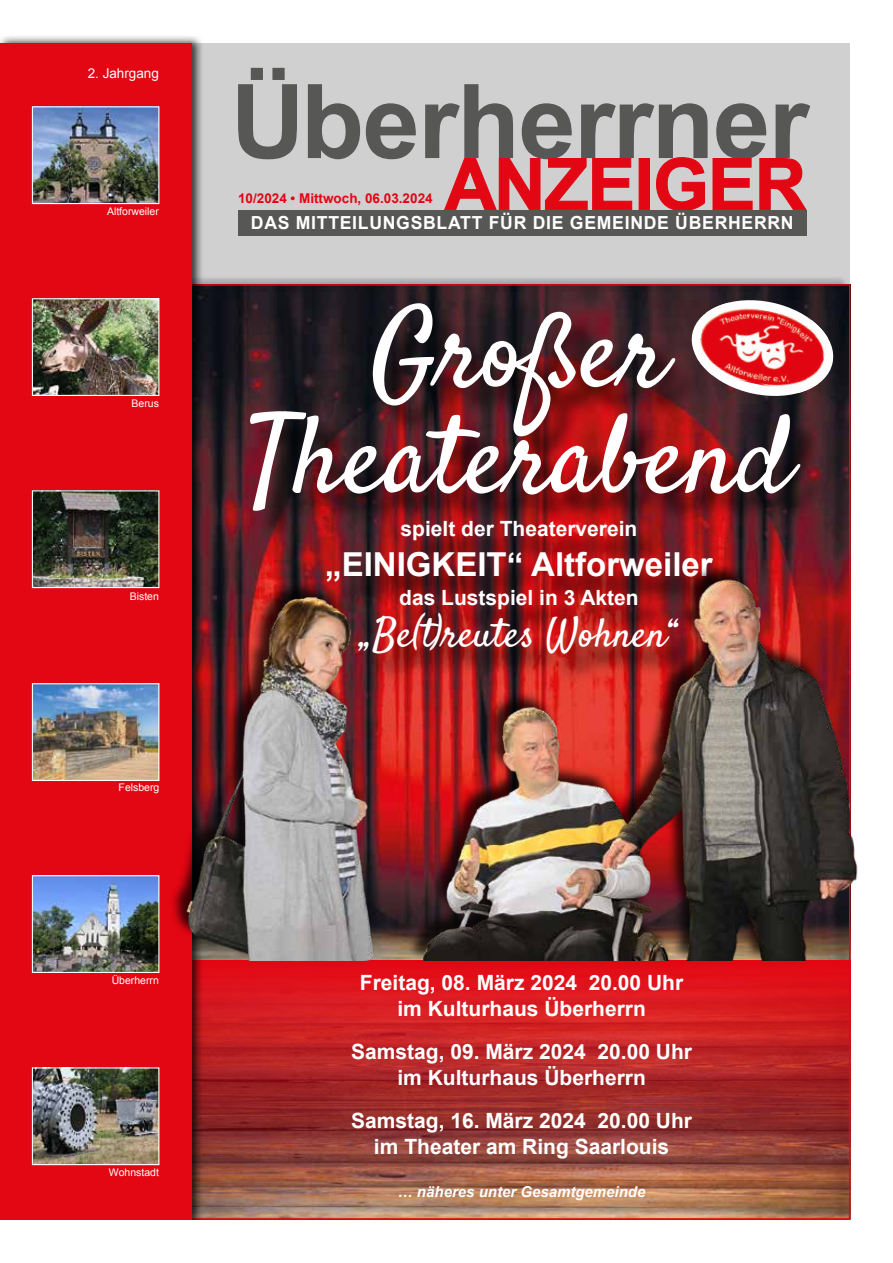
<style>
.page{position:relative;width:893px;height:1263px;background:#fff}
.page>*{position:absolute;margin:0;border:0;box-sizing:border-box;transform-origin:0 0}
.t1{font:110.1px/106.5px "Satisfy";color:#fff;text-align:center}
.t2{font:40.5px "Satisfy";color:#fff}
.t3{font:700 33px "Arial";color:#fff}
.t4{font:700 21px/25.5px "Arial";color:#fff;text-align:center}
.t5{font:700 18px "Arial";letter-spacing:.04em;color:#fff}
.t6{font:italic 700 15px "Arial";color:#fff}
.t7{font:700 13.5px "Arial";color:#e30613}
.t8{font:13.5px "Arial";color:#fff}
.t9{font:10.5px "Arial";color:#fff}
</style>
<div class="page">
<div style="left:187px;top:43px;width:663px;height:261px;background:#d0d0d0"></div>
<svg style="left:238px;top:68px;width:572px;height:91px"></svg>
<svg style="left:444px;top:157px;width:363px;height:54px"></svg>
<div style="left:238px;top:210px;width:568px;height:26px;background:#575756"></div>
<div style="left:170px;top:276px;width:680px;height:952px;background:#000;opacity:.5"></div>
<div style="left:255px;top:308px;width:576px;height:376px;background:#000;opacity:.75"></div>
<img style="left:204px;top:960px;width:646px;height:260px">
<svg style="left:687px;top:294px;width:151px;height:108px;background:#423439"></svg>
<img style="left:697px;top:303px;width:131px;height:90px">
<div style="left:406px;top:562px;width:450px;height:399px;background:#000;opacity:.75"></div>
<img style="left:423px;top:571px;width:435px;height:389px">
<div style="left:0;top:34px;width:204px;height:1195px;background:#000;opacity:.75"></div>
<div style="left:0;top:43px;width:191px;height:1177px;background:#e30613"></div>
<div style="left:0;top:1220px;width:850px;height:22px;background:#fff"></div>
<img style="left:34px;top:108px;width:123px;height:94px">
<div style="left:32px;top:106px;width:127px;height:98px;border:1px solid #fff"></div>
<img style="left:34px;top:300px;width:123px;height:94px">
<div style="left:32px;top:298px;width:127px;height:98px;border:1px solid #fff"></div>
<img style="left:34px;top:492px;width:123px;height:94px">
<div style="left:32px;top:490px;width:127px;height:98px;border:1px solid #fff"></div>
<img style="left:34px;top:685px;width:123px;height:94px">
<div style="left:32px;top:683px;width:127px;height:98px;border:1px solid #fff"></div>
<img style="left:34px;top:877px;width:123px;height:94px">
<div style="left:32px;top:875px;width:127px;height:98px;border:1px solid #fff"></div>
<img style="left:34px;top:1069px;width:123px;height:94px">
<div style="left:32px;top:1067px;width:127px;height:98px;border:1px solid #fff"></div>
<div style="left:169px;top:579px;width:203px;height:382px;background:#e30613"></div>
<img style="left:177px;top:573px;width:220px;height:387px">
<p class="t8" style="left:88px;top:64px;width:73px">2. Jahrgang</p>
<p class="t9" style="left:107px;top:204px;width:53px">Altforweiler</p>
<p class="t9" style="left:132px;top:397px;width:29px">Berus</p>
<p class="t9" style="left:130px;top:589px;width:31px">Bisten</p>
<p class="t9" style="left:119px;top:780px;width:42px">Felsberg</p>
<p class="t9" style="left:112px;top:973px;width:49px">Überherrn</p>
<p class="t9" style="left:109px;top:1165px;width:51px">Wohnstadt</p>
<p class="t7" style="left:238px;top:189px;width:196px">10/2024 • Mittwoch, 06.03.2024</p>
<p class="t5" style="left:251px;top:211px;width:544px">DAS MITTEILUNGSBLATT FÜR DIE GEMEINDE ÜBERHERRN</p>
<h1 class="t1" style="left:247px;top:307px;width:546px">Großer<br>Theaterabend</h1>
<p class="t4" style="left:400px;top:517px;width:238px">spielt der Theaterverein</p>
<h3 class="t3" style="left:325px;top:543px;width:389px">„EINIGKEIT“ Altforweiler</h3>
<p class="t4" style="left:399px;top:585px;width:241px">das Lustspiel in 3 Akten</p>
<h2 class="t2" style="left:360px;top:608px;width:320px">„Be(t)reutes Wohnen“</h2>
<p class="t4" style="left:360px;top:971px;width:325px">Freitag, 08. März 2024 20.00 Uhr im Kulturhaus Überherrn</p>
<p class="t4" style="left:351px;top:1040px;width:342px">Samstag, 09. März 2024 20.00 Uhr im Kulturhaus Überherrn</p>
<p class="t4" style="left:351px;top:1109px;width:342px">Samstag, 16. März 2024 20.00 Uhr im Theater am Ring Saarlouis</p>
<p class="t6" style="left:398px;top:1182px;width:249px">… näheres unter Gesamtgemeinde</p>
</div>
